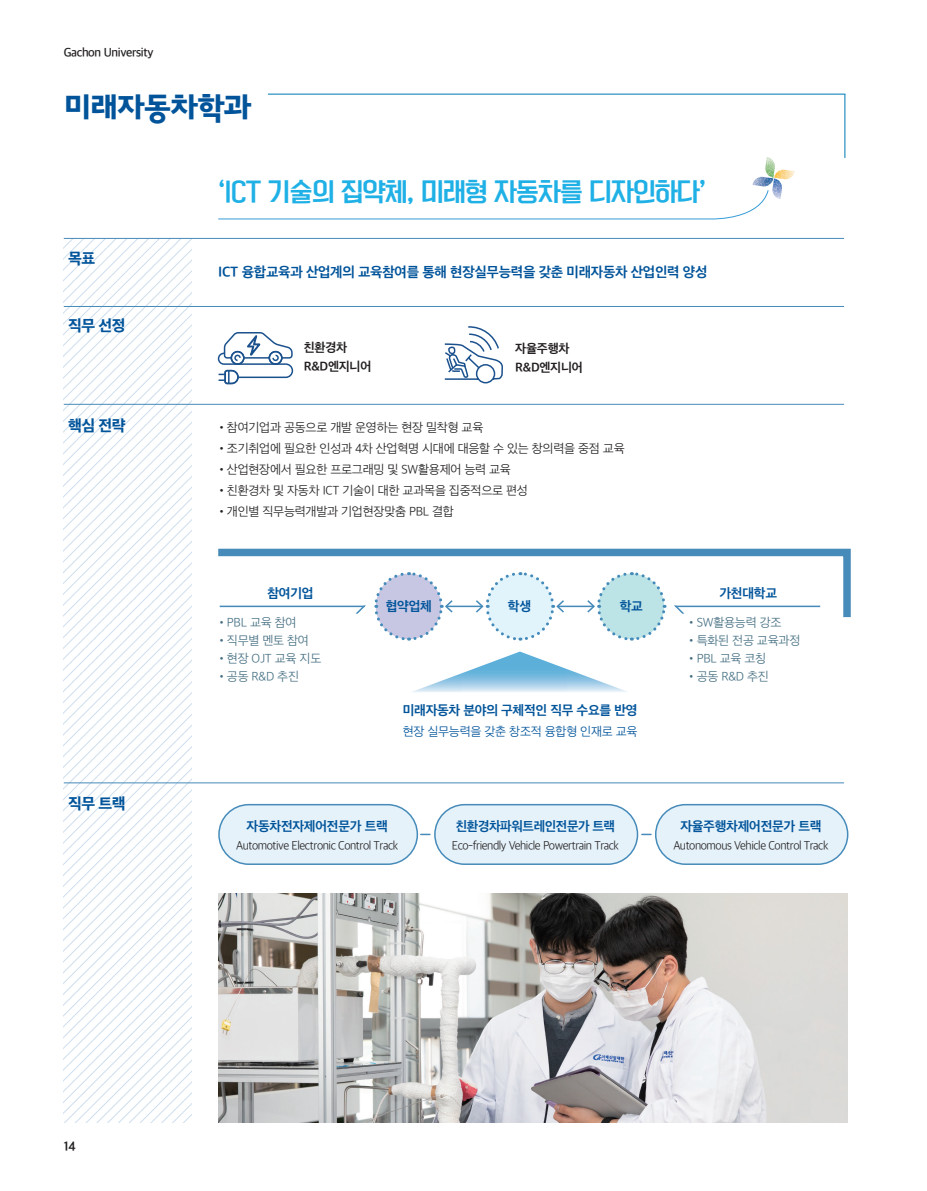
<style>
.page{position:relative;width:927px;height:1191px;background:#fff}
.page>*{position:absolute;margin:0;border:0;box-sizing:border-box;transform-origin:0 0}
.t1{font:30px "SD Gothic Neoc g Ex Bd";letter-spacing:-.03em;color:#01549a}
.t2{font:24px "Korean YNSJG4 R";letter-spacing:-.03em;color:#1fb0e6}
.t3{font:15px "SD Gothic Neoa h Ex Bd";letter-spacing:-.03em;color:#01549a}
.t4{font:13.5px "SD Gothic Neoa g Bd";letter-spacing:-.02em;color:#01549a}
.t5{font:12.75px "SD Gothic Neoa g Bd";letter-spacing:-.02em;color:#01549a}
.t6{font:12.3px "SD Gothic Neoa g Bd";color:#231f20;scale:.95 1}
.t7{font:12px "SD Gothic Neoa c Lt";letter-spacing:-.02em;color:#231f20}
.t8{font:12px "SD Gothic Neoa c Lt";letter-spacing:-.02em;color:#456f82}
.t9{font:12px "SD Gothic Neoa g Bd";letter-spacing:-.02em;color:#231f20}
.t10{font:12px "SD Gothic Neoa c Lt";letter-spacing:-.02em;color:#01549a}
.t11{font:11.7px "SD Gothic Neoa c Lt";letter-spacing:-.04em;color:#231f20;scale:.95 1}
.t12{font:11.7px "SD Gothic Neoa f Sm";letter-spacing:-.03em;color:#231f20}
</style>
<div class="page">
<svg style="left:64px;top:247px;width:127px;height:11px"></svg>
<svg style="left:64px;top:258px;width:127px;height:11px"></svg>
<svg style="left:64px;top:269px;width:127px;height:10px"></svg>
<svg style="left:64px;top:279px;width:127px;height:11px"></svg>
<svg style="left:64px;top:290px;width:127px;height:11px"></svg>
<svg style="left:64px;top:301px;width:127px;height:11px"></svg>
<svg style="left:64px;top:312px;width:127px;height:11px"></svg>
<svg style="left:64px;top:323px;width:127px;height:10px"></svg>
<svg style="left:64px;top:333px;width:127px;height:11px"></svg>
<svg style="left:64px;top:344px;width:127px;height:11px"></svg>
<svg style="left:64px;top:355px;width:127px;height:11px"></svg>
<svg style="left:64px;top:366px;width:127px;height:11px"></svg>
<svg style="left:64px;top:377px;width:127px;height:10px"></svg>
<svg style="left:64px;top:387px;width:127px;height:11px"></svg>
<svg style="left:64px;top:398px;width:127px;height:11px"></svg>
<svg style="left:64px;top:409px;width:127px;height:11px"></svg>
<svg style="left:64px;top:420px;width:127px;height:11px"></svg>
<svg style="left:64px;top:431px;width:127px;height:11px"></svg>
<svg style="left:64px;top:442px;width:127px;height:10px"></svg>
<svg style="left:64px;top:452px;width:127px;height:11px"></svg>
<svg style="left:64px;top:463px;width:127px;height:11px"></svg>
<svg style="left:64px;top:474px;width:127px;height:11px"></svg>
<svg style="left:64px;top:485px;width:127px;height:11px"></svg>
<svg style="left:64px;top:496px;width:127px;height:10px"></svg>
<svg style="left:64px;top:506px;width:127px;height:11px"></svg>
<svg style="left:64px;top:517px;width:127px;height:11px"></svg>
<svg style="left:64px;top:528px;width:127px;height:11px"></svg>
<svg style="left:64px;top:539px;width:127px;height:11px"></svg>
<svg style="left:64px;top:550px;width:127px;height:10px"></svg>
<svg style="left:64px;top:560px;width:127px;height:11px"></svg>
<svg style="left:64px;top:571px;width:127px;height:11px"></svg>
<svg style="left:64px;top:582px;width:127px;height:11px"></svg>
<svg style="left:64px;top:593px;width:127px;height:11px"></svg>
<svg style="left:64px;top:604px;width:127px;height:10px"></svg>
<svg style="left:64px;top:614px;width:127px;height:11px"></svg>
<svg style="left:64px;top:625px;width:127px;height:11px"></svg>
<svg style="left:64px;top:636px;width:127px;height:11px"></svg>
<svg style="left:64px;top:647px;width:127px;height:11px"></svg>
<svg style="left:64px;top:658px;width:127px;height:11px"></svg>
<svg style="left:64px;top:669px;width:127px;height:10px"></svg>
<svg style="left:64px;top:679px;width:127px;height:11px"></svg>
<svg style="left:64px;top:690px;width:127px;height:11px"></svg>
<svg style="left:64px;top:701px;width:127px;height:11px"></svg>
<svg style="left:64px;top:712px;width:127px;height:11px"></svg>
<svg style="left:64px;top:723px;width:127px;height:10px"></svg>
<svg style="left:64px;top:733px;width:127px;height:11px"></svg>
<svg style="left:64px;top:744px;width:127px;height:11px"></svg>
<svg style="left:64px;top:755px;width:127px;height:11px"></svg>
<svg style="left:64px;top:766px;width:127px;height:11px"></svg>
<svg style="left:64px;top:777px;width:127px;height:346px"></svg>
<img style="left:765px;top:157px;width:10px;height:21px">
<img style="left:774px;top:170px;width:21px;height:10px">
<img style="left:772px;top:178px;width:11px;height:21px">
<img style="left:752px;top:177px;width:21px;height:10px">
<svg style="left:218px;top:190px;width:551px;height:30px"></svg>
<hr style="left:268px;top:94px;width:577px;height:1px;background:#1987bc">
<hr style="left:844px;top:94px;width:1px;height:64px;background:#1987bc">
<hr style="left:64px;top:238px;width:780px;height:1px;background:#468bb9">
<hr style="left:64px;top:306px;width:780px;height:1px;background:#468bb9">
<hr style="left:64px;top:404px;width:780px;height:1px;background:#468bb9">
<svg style="left:217px;top:332px;width:77px;height:53px"></svg>
<svg style="left:444px;top:326px;width:58px;height:58px"></svg>
<svg style="left:218px;top:548px;width:633px;height:70px"></svg>
<hr style="left:446px;top:605px;width:36px;height:2px;background:#458bba">
<svg style="left:373px;top:570px;width:81px;height:71px"></svg>
<hr style="left:557px;top:605px;width:37px;height:2px;background:#458bba">
<svg style="left:474px;top:570px;width:92px;height:71px"></svg>
<svg style="left:586px;top:570px;width:81px;height:71px"></svg>
<svg style="left:412px;top:651px;width:215px;height:41px"></svg>
<svg style="left:220px;top:605px;width:146px;height:8px"></svg>
<svg style="left:674px;top:605px;width:146px;height:8px"></svg>
<img style="left:218px;top:893px;width:630px;height:230px">
<hr style="left:64px;top:782px;width:780px;height:1px;background:#468bb9">
<div style="left:219px;top:804px;width:198px;height:60px;background:#e5f2fa;border-radius:30px"></div>
<div style="left:218px;top:804px;width:200px;height:61px;border:2px solid #468bb9;border-radius:30px"></div>
<div style="left:435px;top:804px;width:202px;height:60px;background:#e5f2fa;border-radius:30px"></div>
<div style="left:434px;top:804px;width:204px;height:61px;border:2px solid #468bb9;border-radius:30px"></div>
<div style="left:656px;top:804px;width:192px;height:60px;background:#e5f2fa;border-radius:30px"></div>
<div style="left:655px;top:804px;width:193px;height:61px;border:2px solid #468bb9;border-radius:30px"></div>
<svg style="left:421px;top:833px;width:9px;height:2px"></svg>
<svg style="left:642px;top:833px;width:9px;height:2px"></svg>
<p class="t12" style="left:64px;top:47px;width:91px">Gachon University</p>
<p class="t1" style="left:64px;top:92px;width:189px">미래자동차학과</p>
<p class="t3" style="left:68px;top:251px;width:29px">목표</p>
<p class="t3" style="left:68px;top:318px;width:59px">직무 선정</p>
<p class="t3" style="left:68px;top:417px;width:59px">핵심 전략</p>
<p class="t3" style="left:68px;top:795px;width:59px">직무 트랙</p>
<p class="t2" style="left:214px;top:179px;width:498px">‘ICT 기술의 집약체, 미래형 자동차를 디자인하다’</p>
<p class="t4" style="left:218px;top:265px;width:491px">ICT 융합교육과 산업계의 교육참여를 통해 현장실무능력을 갖춘 미래자동차 산업인력 양성</p>
<p class="t9" style="left:304px;top:341px;width:45px">친환경차</p>
<p class="t9" style="left:304px;top:360px;width:69px">R&amp;D엔지니어</p>
<p class="t9" style="left:515px;top:342px;width:56px">자율주행차</p>
<p class="t9" style="left:515px;top:361px;width:69px">R&amp;D엔지니어</p>
<p class="t7" style="left:216px;top:421px;width:269px">•참여기업과 공동으로 개발 운영하는 현장 밀착형 교육</p>
<p class="t7" style="left:216px;top:442px;width:410px">•조기취업에 필요한 인성과 4차 산업혁명 시대에 대응할 수 있는 창의력을 중점 교육</p>
<p class="t7" style="left:216px;top:463px;width:296px">•산업현장에서 필요한 프로그래밍 및 SW활용제어 능력 교육</p>
<p class="t7" style="left:216px;top:484px;width:313px">•친환경차 및 자동차 ICT 기술이 대한 교과목을 집중적으로 편성</p>
<p class="t7" style="left:216px;top:505px;width:239px">•개인별 직무능력개발과 기업현장맞춤 PBL 결합</p>
<p class="t5" style="left:267px;top:587px;width:48px">참여기업</p>
<p class="t5" style="left:719px;top:587px;width:59px">가천대학교</p>
<p class="t5" style="left:386px;top:599px;width:48px">협약업체</p>
<p class="t5" style="left:508px;top:599px;width:25px">학생</p>
<p class="t5" style="left:620px;top:599px;width:25px">학교</p>
<p class="t8" style="left:216px;top:616px;width:82px">•PBL 교육 참여</p>
<p class="t8" style="left:216px;top:634px;width:94px">•직무별 멘토 참여</p>
<p class="t8" style="left:216px;top:652px;width:107px">•현장 OJT 교육 지도</p>
<p class="t8" style="left:216px;top:670px;width:85px">•공동 R&amp;D 추진</p>
<p class="t8" style="left:686px;top:616px;width:97px">•SW활용능력 강조</p>
<p class="t8" style="left:686px;top:634px;width:116px">•특화된 전공 교육과정</p>
<p class="t8" style="left:686px;top:652px;width:82px">•PBL 교육 코칭</p>
<p class="t8" style="left:686px;top:670px;width:85px">•공동 R&amp;D 추진</p>
<p class="t5" style="left:403px;top:703px;width:236px">미래자동차 분야의 구체적인 직무 수요를 반영</p>
<p class="t10" style="left:403px;top:726px;width:236px">현장 실무능력을 갖춘 창조적 융합형 인재로 교육</p>
<p class="t5" style="left:247px;top:820px;width:143px">자동차전자제어전문가 트랙</p>
<p class="t11" style="left:236px;top:840px;width:172px">Automotive Electronic Control Track</p>
<p class="t5" style="left:456px;top:820px;width:161px">친환경차파워트레인전문가 트랙</p>
<p class="t11" style="left:452px;top:840px;width:178px">Eco-friendly Vehicle Powertrain Track</p>
<p class="t5" style="left:680px;top:820px;width:143px">자율주행차제어전문가 트랙</p>
<p class="t11" style="left:673px;top:840px;width:165px">Autonomous Vehicle Control Track</p>
<p class="t6" style="left:64px;top:1140px;width:14px">14</p>
</div>
